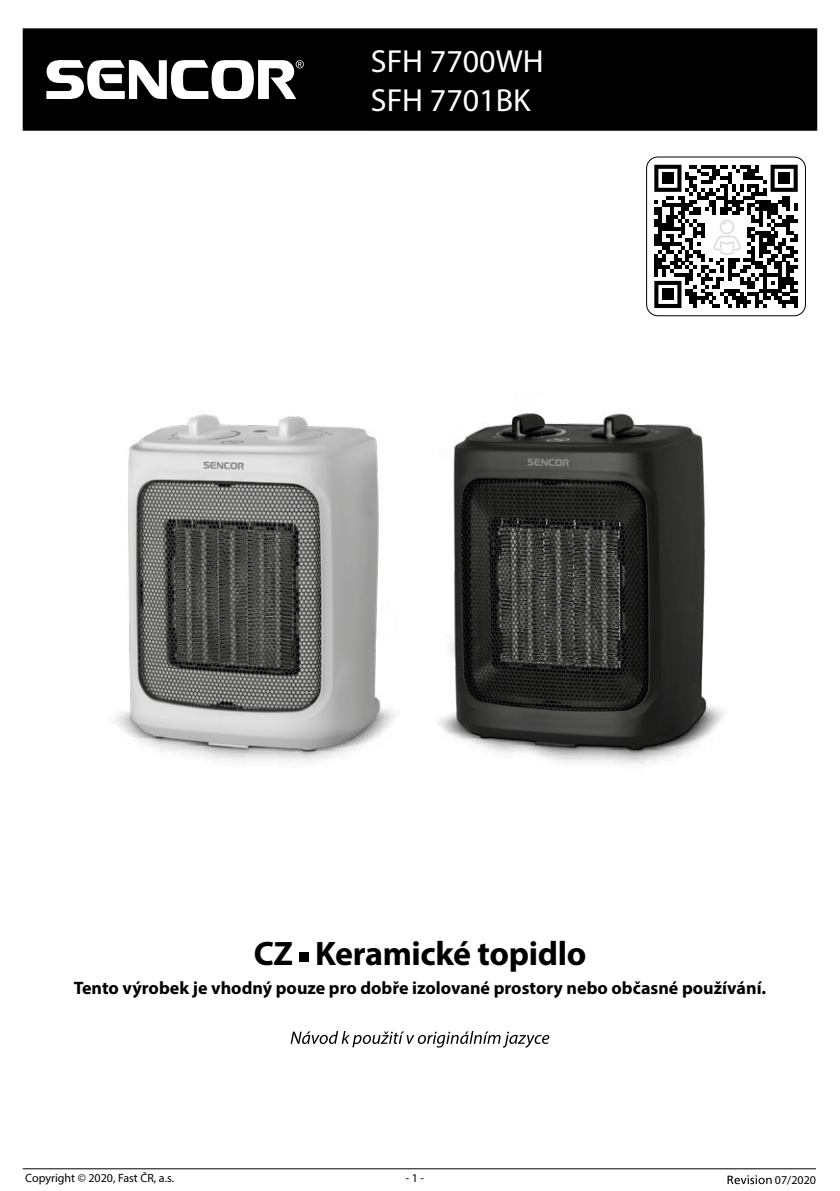
<style>
.page{position:relative;width:840px;height:1191px;background:#fff}
.page>*{position:absolute;margin:0;border:0;box-sizing:border-box;transform-origin:0 0}
.t1{font:700 34px "Myriad Pro";letter-spacing:-.01em;color:#000}
.t2{font:32px/38.4px "Myriad Pro";color:#fff}
.t3{font:700 18px "Myriad Pro";color:#000}
.t4{font:12px "Myriad Pro";color:#000}
</style>
<div class="page">
<svg style="left:727px;top:1175px;width:44px;height:9px"></svg>
<hr style="left:23px;top:1168px;width:792px;height:1px;background:#000">
<div style="left:299px;top:952px;width:10px;height:9px;background:#000"></div>
<svg style="left:290px;top:1031px;width:259px;height:16px"></svg>
<div style="left:25px;top:30px;width:789px;height:99px;background:#000"></div>
<hr style="left:23px;top:28px;width:340px;height:2px;background:#000">
<hr style="left:23px;top:30px;width:2px;height:99px;background:#000">
<hr style="left:361px;top:30px;width:2px;height:99px;background:#000">
<hr style="left:23px;top:129px;width:340px;height:2px;background:#000">
<hr style="left:363px;top:28px;width:453px;height:2px;background:#000">
<hr style="left:814px;top:30px;width:2px;height:99px;background:#000">
<hr style="left:363px;top:129px;width:453px;height:2px;background:#000">
<svg style="left:45px;top:59px;width:258px;height:41px"></svg>
<svg style="left:646px;top:157px;width:159px;height:159px"></svg>
<img style="left:115px;top:414px;width:269px;height:348px">
<img style="left:384px;top:413px;width:341px;height:351px">
<h2 class="t2" style="left:370px;top:42px;width:174px">SFH 7700WH<br>SFH 7701BK</h2>
<h1 class="t1" style="left:253px;top:931px;width:334px">CZ Keramické topidlo</h1>
<p class="t3" style="left:74px;top:976px;width:693px">Tento výrobek je vhodný pouze pro dobře izolované prostory nebo občasné používání.</p>
<p class="t4" style="left:25px;top:1170px;width:150px">Copyright © 2020, Fast ČR, a.s.</p>
<p class="t4" style="left:405px;top:1170px;width:20px">- 1 -</p>
<p class="t4" style="left:774px;top:1172px;width:43px">07/2020</p>
</div>
